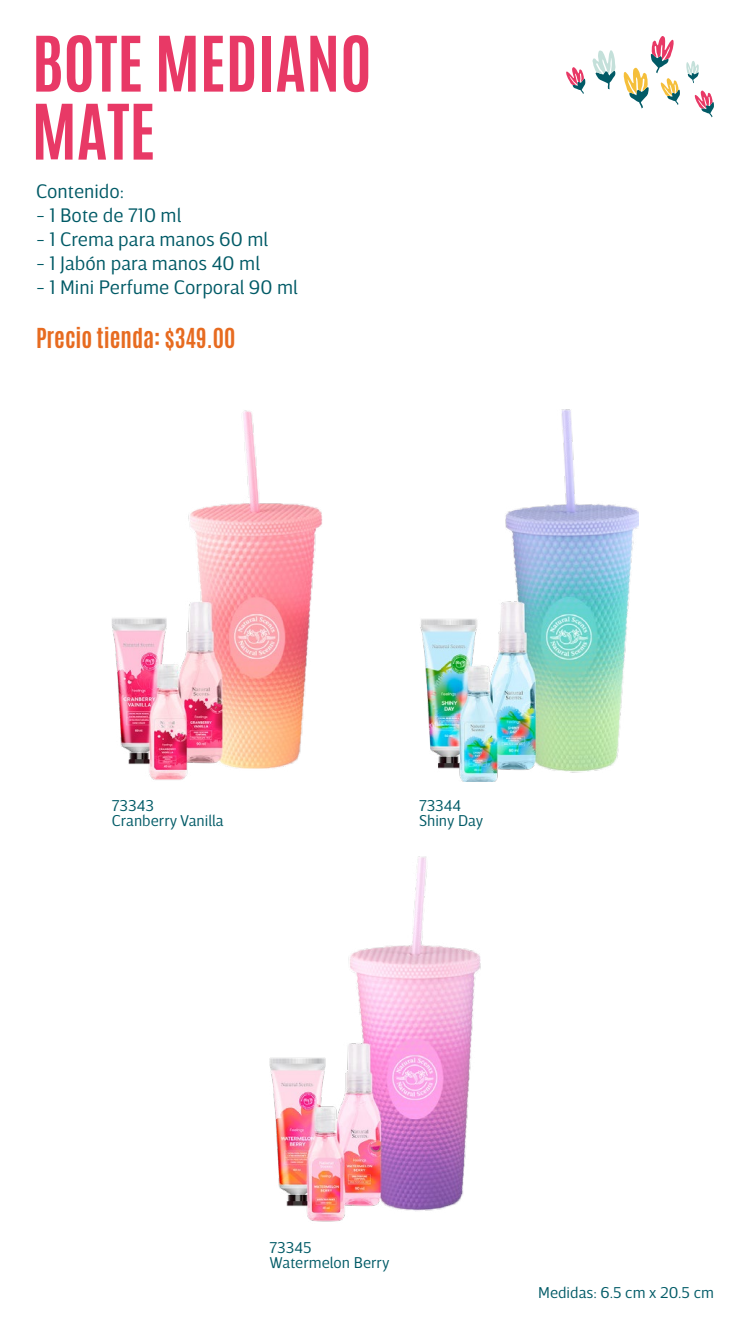
<style>
.page{position:relative;width:750px;height:1334px;background:#fff}
.page>*{position:absolute;margin:0;border:0;box-sizing:border-box;transform-origin:0 0}
.t1{font:700 65px/68px "Antonio";color:#e83966}
.t2{font:700 23px "Antonio";color:#e76b20}
.t3{font:300 20px "Breve Sans Text";color:#015a66}
.t4{font:300 16px/15px "Breve Sans Text";color:#015a66}
</style>
<div class="page">
<svg style="left:686px;top:61px;width:13px;height:22px"></svg>
<svg style="left:592px;top:50px;width:24px;height:39px"></svg>
<svg style="left:566px;top:67px;width:20px;height:27px"></svg>
<svg style="left:695px;top:90px;width:19px;height:27px"></svg>
<svg style="left:624px;top:36px;width:56px;height:72px"></svg>
<img style="left:112px;top:410px;width:211px;height:370px">
<img style="left:420px;top:410px;width:218px;height:372px">
<img style="left:270px;top:856px;width:210px;height:366px">
<h1 class="t1" style="left:32px;top:31px;width:342px">BOTE MEDIANO<br>MATE</h1>
<p class="t3" style="left:36px;top:180px;width:90px">Contenido:</p>
<p class="t3" style="left:36px;top:204px;width:147px">- 1 Bote de 710 ml</p>
<p class="t3" style="left:36px;top:228px;width:234px">- 1 Crema para manos 60 ml</p>
<p class="t3" style="left:36px;top:252px;width:226px">- 1 Jabón para manos 40 ml</p>
<p class="t3" style="left:36px;top:276px;width:263px">- 1 Mini Perfume Corporal 90 ml</p>
<p class="t2" style="left:36px;top:320px;width:201px">Precio tienda: $349.00</p>
<p class="t4" style="left:112px;top:798px;width:113px">73343<br>Cranberry Vanilla</p>
<p class="t4" style="left:419px;top:798px;width:66px">73344<br>Shiny Day</p>
<p class="t4" style="left:270px;top:1240px;width:122px">73345<br>Watermelon Berry</p>
<p class="t4" style="left:538px;top:1285px;width:177px">Medidas: 6.5 cm x 20.5 cm</p>
</div>
